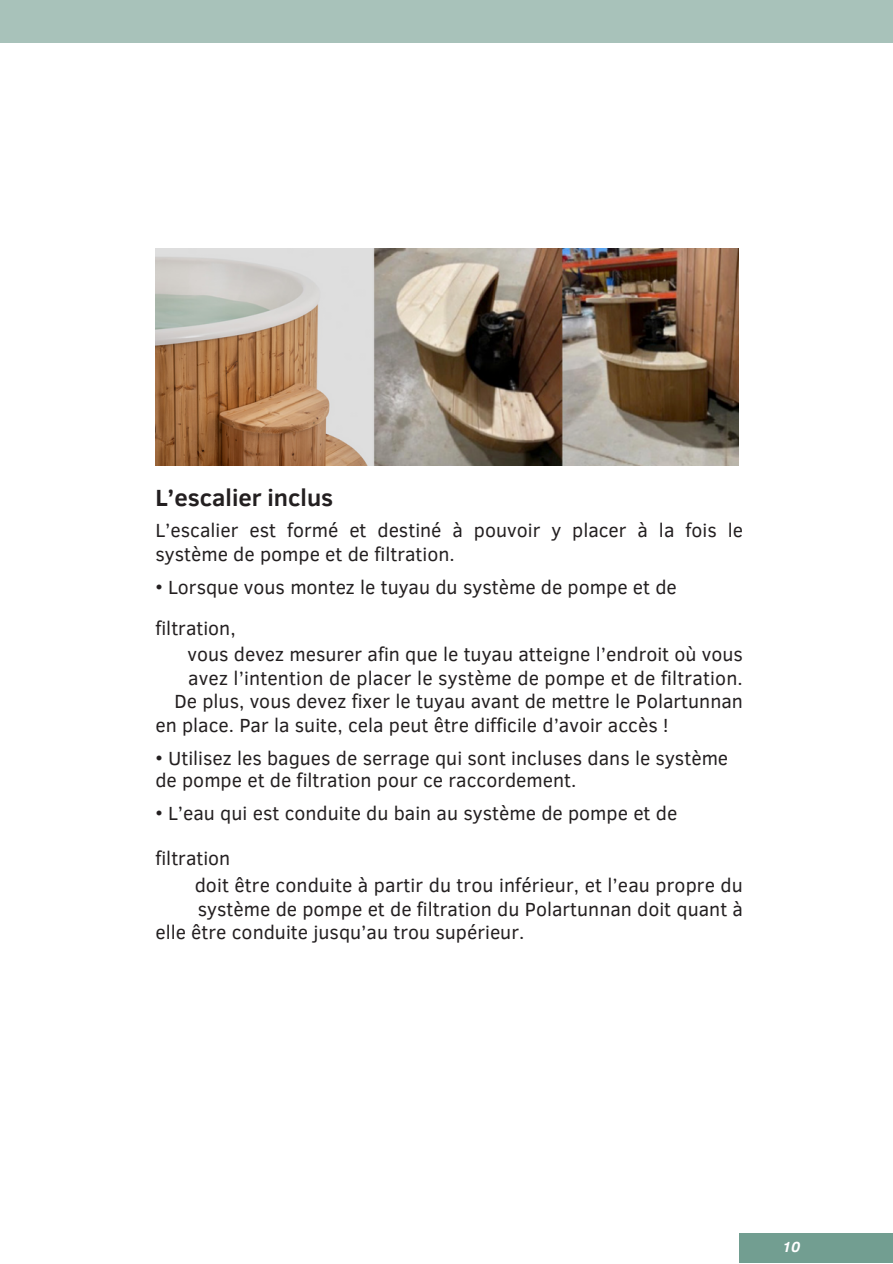
<style>
.page{position:relative;width:893px;height:1264px;background:#fff}
.page>*{position:absolute;margin:0;border:0;box-sizing:border-box;transform-origin:0 0}
.t1{font:700 24px "Clear Sans";color:#231f20}
.t2{font:19.5px/23.7px "Clear Sans";color:#231f20}
.t3{font:italic 700 15px "Clear Sans";color:#fff}
</style>
<div class="page">
<div style="left:0;top:0;width:892px;height:43px;background:#a8c2ba"></div>
<div style="left:739px;top:1232px;width:153px;height:30px;background:#729e91"></div>
<img style="left:155px;top:248px;width:583px;height:217px">
<p class="t1" style="left:155px;top:480px;width:179px">L’escalier inclus</p>
<p class="t2" style="left:155px;top:517px;width:589px">L’escalier est formé et destiné à pouvoir y placer à la fois le système de pompe et de filtration.</p>
<p class="t2" style="left:155px;top:565px;width:523px;line-height:41.7px">• Lorsque vous montez le tuyau du système de pompe et de filtration,</p>
<p class="t2" style="left:187px;top:641px;width:557px">vous devez mesurer afin que le tuyau atteigne l’endroit où vous</p>
<p class="t2" style="left:188px;top:665px;width:556px">avez l’intention de placer le système de pompe et de filtration.</p>
<p class="t2" style="left:174px;top:688px;width:570px">De plus, vous devez fixer le tuyau avant de mettre le Polartunnan</p>
<p class="t2" style="left:155px;top:712px;width:514px">en place. Par la suite, cela peut être difficile d’avoir accès !</p>
<p class="t2" style="left:155px;top:745px;width:574px">• Utilisez les bagues de serrage qui sont incluses dans le système</p>
<p class="t2" style="left:155px;top:767px;width:422px">de pompe et de filtration pour ce raccordement.</p>
<p class="t2" style="left:155px;top:800px;width:523px">• L’eau qui est conduite du bain au système de pompe et de</p>
<p class="t2" style="left:155px;top:845px;width:76px">filtration</p>
<p class="t2" style="left:195px;top:872px;width:549px">doit être conduite à partir du trou inférieur, et l’eau propre du</p>
<p class="t2" style="left:198px;top:895px;width:546px">système de pompe et de filtration du Polartunnan doit quant à</p>
<p class="t2" style="left:155px;top:919px;width:370px">elle être conduite jusqu’au trou supérieur.</p>
<h1 class="t3" style="left:782px;top:1235px;width:20px">10</h1>
</div>
